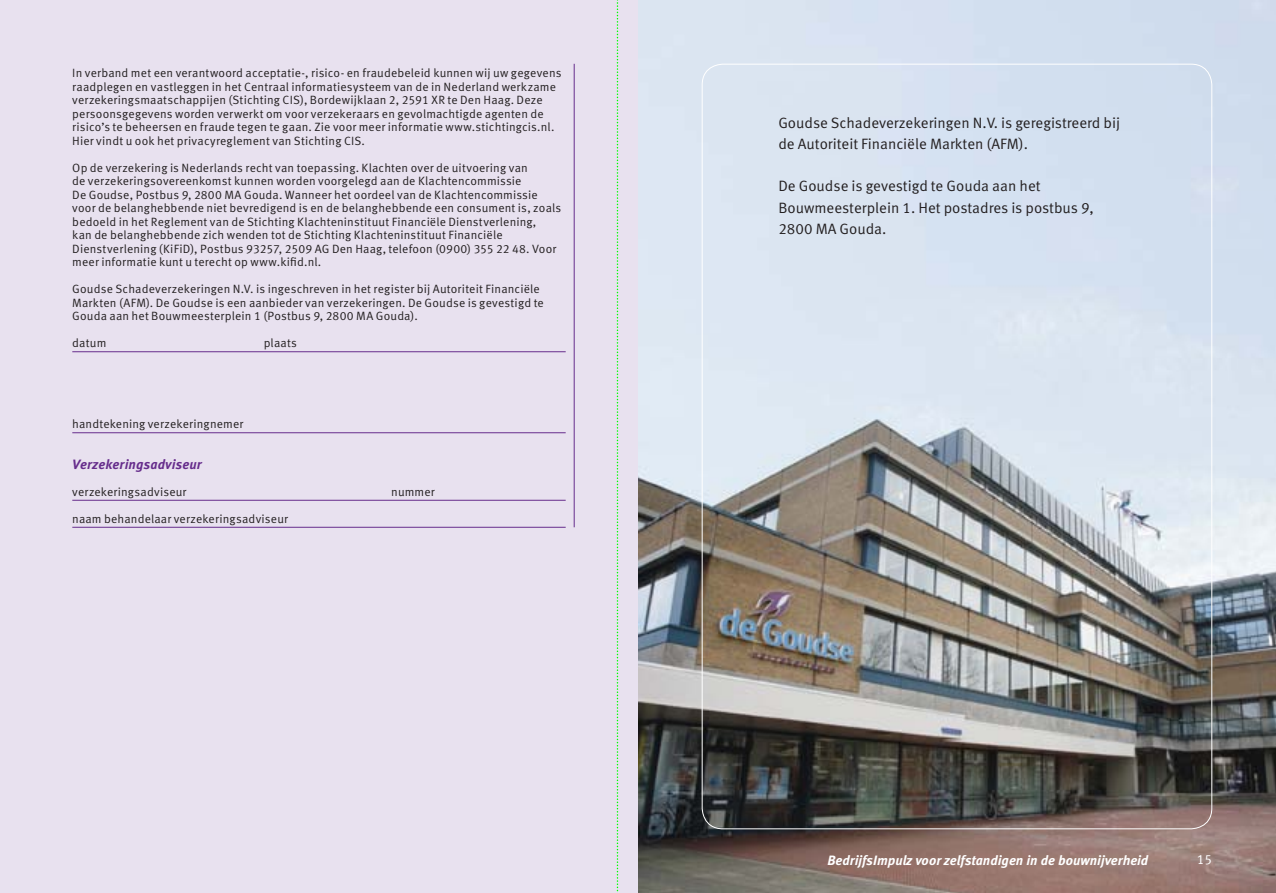
<style>
.page{position:relative;width:1276px;height:893px;background:#fff}
.page>*{position:absolute;margin:0;border:0;box-sizing:border-box;transform-origin:0 0}
.t1{font:15px/21.3px "Meta OT Norm";color:#231f20}
.t2{font:italic 700 13.5px "Meta OT";color:#fff}
.t3{font:italic 700 13.5px "Meta OT";letter-spacing:.01em;color:#662d8c}
.t4{font:13.5px "Meta OT Norm";color:#fff}
.t5{font:12px/13.5px "Meta OT Norm";letter-spacing:.015em;color:#231f20}
</style>
<div class="page">
<div style="left:0;top:0;width:638px;height:893px;background:#e8e1ef"></div>
<img style="left:638px;top:0;width:638px;height:893px">
<hr style="left:72px;top:351px;width:494px;height:1px;background:#662d8c">
<hr style="left:72px;top:432px;width:494px;height:1px;background:#662d8c">
<hr style="left:72px;top:500px;width:494px;height:1px;background:#662d8c">
<hr style="left:72px;top:527px;width:494px;height:1px;background:#662d8c">
<hr style="left:574px;top:64px;width:1px;height:463px;background:#662d8c">
<svg style="left:617px;top:0;width:1px;height:892px"></svg>
<p class="t5" style="left:72px;top:67px;width:491px">In verband met een verantwoord acceptatie-, risico- en fraudebeleid kunnen wij uw gegevens raadplegen en vastleggen in het Centraal informatiesysteem van de in Nederland werkzame verzekeringsmaatschappijen (Stichting CIS), Bordewijklaan 2, 2591 XR te Den Haag. Deze persoonsgegevens worden verwerkt om voor verzekeraars en gevolmachtigde agenten de risico’s te beheersen en fraude tegen te gaan. Zie voor meer informatie www.stichtingcis.nl.<br>Hier vindt u ook het privacyreglement van Stichting CIS.</p>
<p class="t5" style="left:72px;top:161px;width:490px">Op de verzekering is Nederlands recht van toepassing. Klachten over de uitvoering van<br>de verzekeringsovereenkomst kunnen worden voorgelegd aan de Klachtencommissie<br>De Goudse, Postbus 9, 2800 MA Gouda. Wanneer het oordeel van de Klachtencommissie voor de belanghebbende niet bevredigend is en de belanghebbende een consument is, zoals bedoeld in het Reglement van de Stichting Klachteninstituut Financiële Dienstverlening,<br>kan de belanghebbende zich wenden tot de Stichting Klachteninstituut Financiële Dienstverlening (KiFiD), Postbus 93257, 2509 AG Den Haag, telefoon (0900) 355 22 48. Voor meer informatie kunt u terecht op www.kifid.nl.</p>
<p class="t5" style="left:72px;top:283px;width:473px">Goudse Schadeverzekeringen N.V. is ingeschreven in het register bij Autoriteit Financiële<br>Markten (AFM). De Goudse is een aanbieder van verzekeringen. De Goudse is gevestigd te<br>Gouda aan het Bouwmeesterplein 1 (Postbus 9, 2800 MA Gouda).</p>
<p class="t5" style="left:72px;top:337px;width:36px">datum</p>
<p class="t5" style="left:264px;top:337px;width:35px">plaats</p>
<p class="t5" style="left:72px;top:418px;width:173px">handtekening verzekeringnemer</p>
<p class="t3" style="left:72px;top:456px;width:131px">Verzekeringsadviseur</p>
<p class="t5" style="left:72px;top:485px;width:116px">verzekeringsadviseur</p>
<p class="t5" style="left:391px;top:485px;width:45px">nummer</p>
<p class="t5" style="left:72px;top:512px;width:217px">naam behandelaar verzekeringsadviseur</p>
<p class="t1" style="left:778px;top:112px;width:343px">Goudse Schadeverzekeringen N.V. is geregistreerd bij de Autoriteit Financiële Markten (AFM).</p>
<p class="t1" style="left:778px;top:176px;width:317px">De Goudse is gevestigd te Gouda aan het<br>Bouwmeesterplein 1. Het postadres is postbus 9,<br>2800 MA Gouda.</p>
<p class="t2" style="left:827px;top:852px;width:322px">BedrijfsImpulz voor zelfstandigen in de bouwnijverheid</p>
<p class="t4" style="left:1196px;top:852px;width:17px">15</p>
</div>
